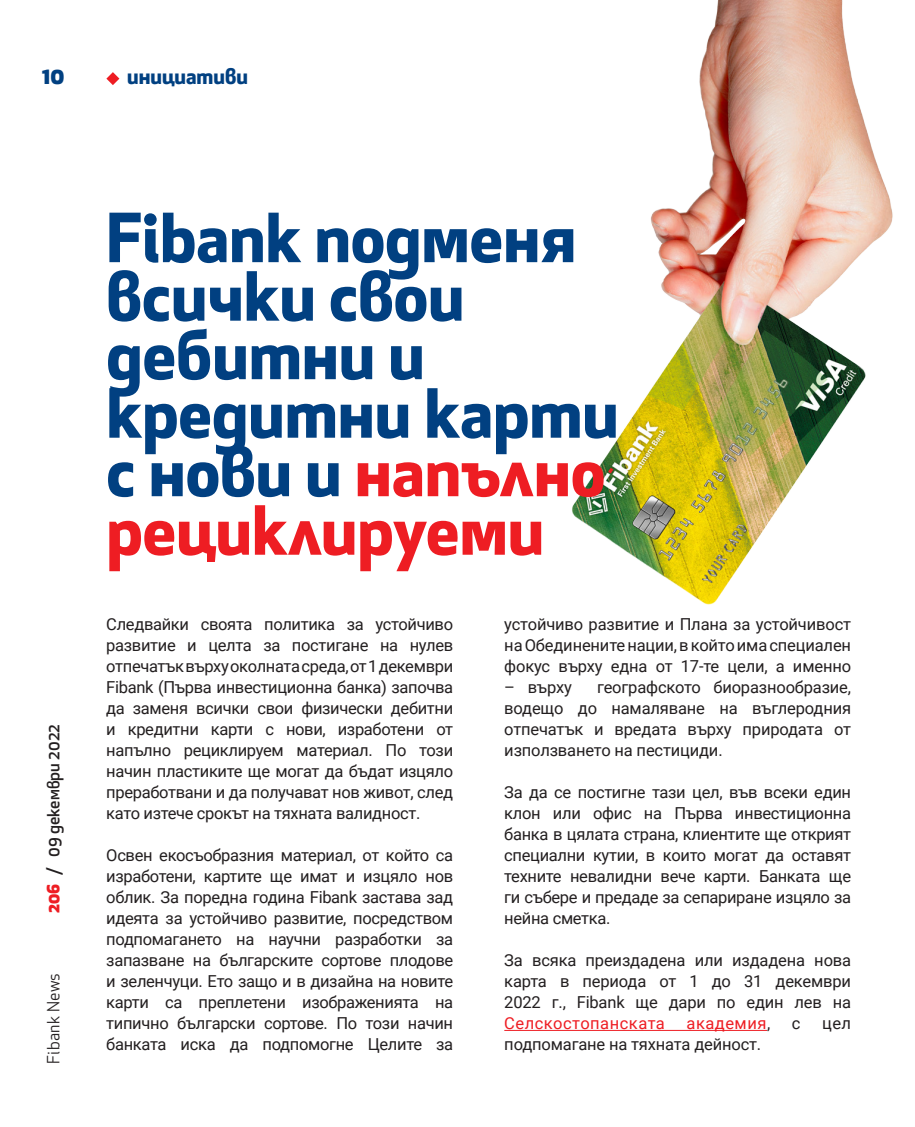
<style>
.page{position:relative;width:915px;height:1127px;background:#fff}
.page>*{position:absolute;margin:0;border:0;box-sizing:border-box;transform-origin:0 0}
.t1{font:700 66px/58.5px "Apex Bg";color:#014081}
.t2{font:800 22.5px "Apex Bg";color:#014081}
.Section{font:700 21px "Apex Bg";color:#014081}
.Body{font:16.5px/21px "Roboto";letter-spacing:-.015em;color:#231f20;text-align:justify}
.t3{font:500 16.5px "Apex Bg";color:#231f20}
.t4{font:16.5px "Apex Bg";letter-spacing:.02em;color:#231f20}
.Body-2{font:16.5px "Roboto";letter-spacing:.03em;color:#ee1d23}
.s1{font-weight:800;color:#ee1d23}
.s2{color:#ee1d23}
.s3{color:#231f20}
</style>
<div class="page">
<img style="left:572px;top:0;width:321px;height:605px">
<svg style="left:106px;top:72px;width:13px;height:13px"></svg>
<hr style="left:504px;top:1030px;width:262px;height:1px;background:#ee1d23">
<h2 class="t2" style="left:42px;top:60px;width:24px">10</h2>
<p class="Section" style="left:127px;top:61px;width:122px">инициативи</p>
<p class="t3" style="left:42px;top:913px;width:191px;rotate:-90deg"><span class="s1">206</span> / 09 декември 2022</p>
<p class="t4" style="left:43px;top:1064px;width:93px;rotate:-90deg">Fibank News</p>
<p class="t1" style="left:106px;top:206px;width:513px">Fibank подменя всички свои дебитни и кредитни карти с нови и <span class="s2">напълно рециклируеми</span></p>
<p class="Body" style="left:106px;top:613px;width:348px">Следвайки своята политика за устойчиво развитие и целта за постигане на нулев отпечатък върху околната среда, от 1 декември Fibank (Първа инвестиционна банка) започва да заменя всички свои физически дебитни и кредитни карти с нови, изработени от напълно рециклируем материал. По този начин пластиките ще могат да бъдат изцяло преработвани и да получават нов живот, след като изтече срокът на тяхната валидност.</p>
<p class="Body" style="left:106px;top:844px;width:348px">Освен екосъобразния материал, от който са изработени, картите ще имат и изцяло нов облик. За поредна година Fibank застава зад идеята за устойчиво развитие, посредством подпомагането на научни разработки за запазване на българските сортове плодове и зеленчуци. Ето защо и в дизайна на новите карти са преплетени изображенията на типично български сортове. По този начин банката иска да подпомогне Целите за</p>
<p class="Body" style="left:504px;top:613px;width:348px">устойчиво развитие и Плана за устойчивост на Обединените нации, в който има специален фокус върху една от 17-те цели, а именно</p>
<p class="Body" style="left:504px;top:676px;width:69px">– върху</p>
<p class="Body" style="left:504px;top:676px;width:348px;text-indent:93px">географското биоразнообразие, водещо до намаляване на въглеродния отпечатък и вредата върху природата от използването на пестициди.</p>
<p class="Body" style="left:504px;top:781px;width:348px">За да се постигне тази цел, във всеки един клон или офис на Първа инвестиционна банка в цялата страна, клиентите ще открият специални кутии, в които могат да оставят техните невалидни вече карти. Банката ще ги събере и предаде за сепариране изцяло за нейна сметка.</p>
<p class="Body" style="left:504px;top:949px;width:348px">За всяка преиздадена или издадена нова карта в периода от 1 до 31 декември 2022 г., Fibank ще дари по един лев на <span class="s2">Селскостопанската</span></p>
<p class="Body-2" style="left:686px;top:1012px;width:85px">академия<span class="s3">,</span></p>
<p class="Body" style="left:791px;top:1012px;width:10px">с</p>
<p class="Body" style="left:821px;top:1012px;width:31px">цел</p>
<p class="Body" style="left:504px;top:1033px;width:258px">подпомагане на тяхната дейност.</p>
</div>
